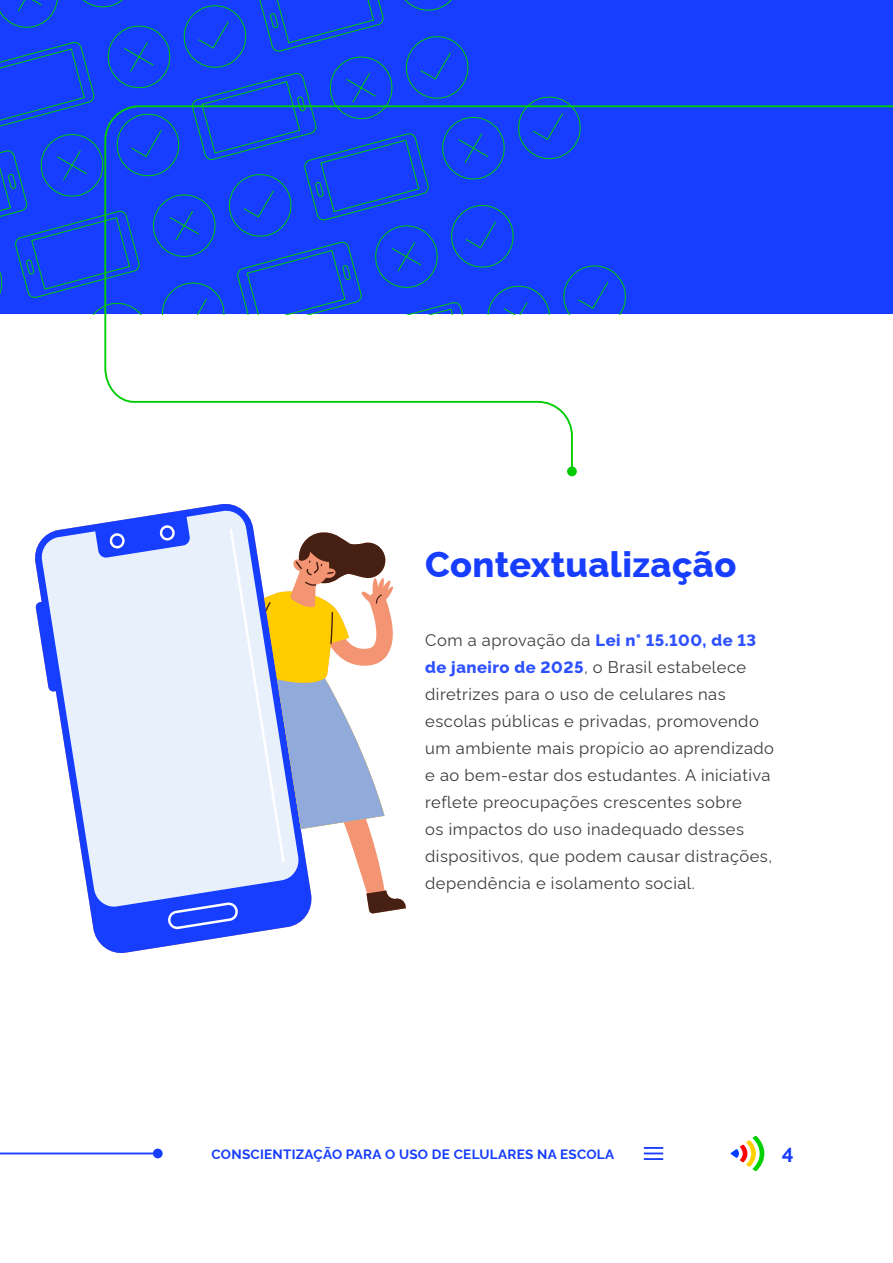
<style>
.page{position:relative;width:893px;height:1263px;background:#fff}
.page>*{position:absolute;margin:0;border:0;box-sizing:border-box;transform-origin:0 0}
.peso_01{font:800 36px "Rawline";letter-spacing:.01em;color:#173dff}
.t1{font:700 20.25px "Rawline";color:#173dff}
.corpo{font:16.5px/27px "Rawline";letter-spacing:.03em;color:#3c3c3b}
.t2{font:700 13.5px "Rawline";letter-spacing:.02em;color:#173dff}
.s1{font-weight:800;color:#2e51ff}
</style>
<div class="page">
<div style="left:0;top:0;width:893px;height:314px;background:#173dff"></div>
<svg style="left:0;top:0;width:426px;height:298px"></svg>
<svg style="left:103px;top:104px;width:790px;height:365px"></svg>
<div style="left:567px;top:466px;width:10px;height:10px;background:#0c0;border-radius:50%"></div>
<svg style="left:357px;top:580px;width:37px;height:310px"></svg>
<svg style="left:35px;top:503px;width:277px;height:450px"></svg>
<svg style="left:366px;top:890px;width:40px;height:24px"></svg>
<svg style="left:167px;top:907px;width:71px;height:23px;background:#4261ff"></svg>
<svg style="left:40px;top:509px;width:260px;height:398px;background:#d0dbfb"></svg>
<svg style="left:230px;top:529px;width:157px;height:333px"></svg>
<svg style="left:730px;top:1136px;width:34px;height:35px"></svg>
<hr style="left:0;top:1152px;width:158px;height:2px;background:#173dff">
<div style="left:153px;top:1148px;width:10px;height:10px;background:#173dff;border-radius:50%"></div>
<svg style="left:644px;top:1147px;width:19px;height:13px"></svg>
<p class="peso_01" style="left:425px;top:536px;width:313px">Contextualização</p>
<p class="corpo" style="left:425px;top:625px;width:350px">Com a aprovação da <span class="s1">Lei n° 15.100, de 13 de janeiro de 2025</span>, o Brasil estabelece diretrizes para o uso de celulares nas escolas públicas e privadas, promovendo um ambiente mais propício ao aprendizado e ao bem-estar dos estudantes. A iniciativa reflete preocupações crescentes sobre<br>os impactos do uso inadequado desses dispositivos, que podem causar distrações, dependência e isolamento social.</p>
<p class="t2" style="left:212px;top:1144px;width:404px">CONSCIENTIZAÇÃO PARA O USO DE CELULARES NA ESCOLA</p>
<p class="t1" style="left:782px;top:1139px;width:13px">4</p>
</div>
